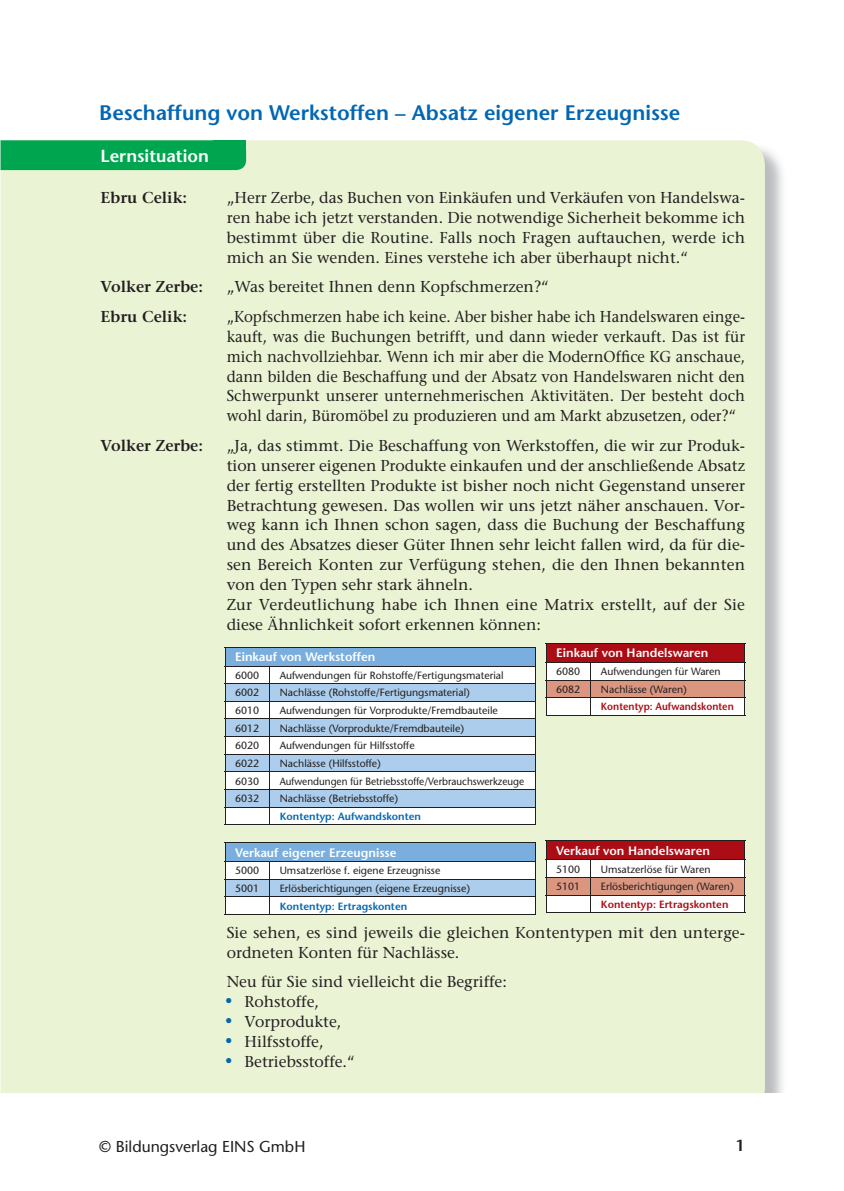
<style>
.page{position:relative;width:844px;height:1191px;background:#fff}
.page>*{position:absolute;margin:0;border:0;box-sizing:border-box;transform-origin:0 0}
.t1{font:600 21px "Stone Sans Std";color:#0166b3}
.t2{font:600 17.5px "Stone Sans Std";color:#fff}
.t3{font:500 15.75px/19.8px "Stone Serif Std";color:#231f20}
.t4{font:500 15.75px/19.8px "Stone Serif Std";color:#231f20;text-align:justify;scale:.95 1}
.t5{font:600 15.75px "Stone Serif Std";color:#231f20}
.t6{font:500 15.75px "Stone Sans Std";color:#231f20}
.t7{font:600 15.75px "Stone Sans Std";color:#231f20}
.t8{font:600 12.25px "Stone Sans Std";color:#fff}
.t9{font:500 10.5px "Stone Sans Std";color:#231f20}
.t10{font:500 10.5px "Stone Sans Std";color:#231f20;scale:.95 1}
.t11{font:600 10.5px "Stone Sans Std";color:#0166b3}
.t12{font:600 10.5px "Stone Sans Std";color:#ac0c13;scale:.94 1}
.t13{font:600 10.5px "Stone Sans Std";color:#ac0c13}
</style>
<div class="page">
<img style="left:764px;top:149px;width:19px;height:860px">
<div style="left:0;top:140px;width:764px;height:952px;background:#eaf3d4"></div>
<div style="left:0;top:140px;width:246px;height:30px;background:#00a54f"></div>
<hr style="left:225px;top:646px;width:45px;height:1px;background:#231f20">
<hr style="left:270px;top:646px;width:265px;height:1px;background:#231f20">
<svg style="left:225px;top:647px;width:311px;height:177px"></svg>
<hr style="left:225px;top:824px;width:310px;height:1px;background:#231f20">
<hr style="left:225px;top:842px;width:45px;height:1px;background:#231f20">
<hr style="left:270px;top:842px;width:265px;height:1px;background:#231f20">
<svg style="left:225px;top:843px;width:311px;height:71px"></svg>
<hr style="left:225px;top:914px;width:310px;height:1px;background:#231f20">
<hr style="left:545px;top:840px;width:46px;height:1px;background:#231f20">
<hr style="left:591px;top:840px;width:154px;height:1px;background:#231f20">
<svg style="left:545px;top:841px;width:200px;height:71px"></svg>
<hr style="left:545px;top:912px;width:200px;height:1px;background:#231f20">
<hr style="left:545px;top:643px;width:46px;height:1px;background:#231f20">
<hr style="left:591px;top:643px;width:154px;height:1px;background:#231f20">
<svg style="left:545px;top:644px;width:200px;height:71px"></svg>
<hr style="left:545px;top:715px;width:200px;height:1px;background:#231f20">
<div style="left:213px;top:140px;width:33px;height:10px;background:#00a54f"></div>
<svg style="left:226px;top:998px;width:5px;height:5px"></svg>
<svg style="left:226px;top:1018px;width:5px;height:5px"></svg>
<svg style="left:226px;top:1038px;width:5px;height:5px"></svg>
<svg style="left:226px;top:1057px;width:5px;height:6px"></svg>
<h1 class="t1" style="left:99px;top:104px;width:582px">Beschaffung von Werkstoffen – Absatz eigener Erzeugnisse</h1>
<p class="t2" style="left:101px;top:148px;width:110px">Lernsituation</p>
<p class="t5" style="left:100px;top:191px;width:88px">Ebru Celik:</p>
<p class="t3" style="left:226px;top:189px;width:519px;text-align:justify">„Herr Zerbe, das Buchen von Einkäufen und Verkäufen von Handelswa&shy;ren habe ich jetzt verstanden. Die notwendige Sicherheit bekomme ich bestimmt über die Routine. Falls noch Fragen auftauchen, werde ich mich an Sie wenden. Eines verstehe ich aber überhaupt nicht.“</p>
<p class="t5" style="left:100px;top:280px;width:104px">Volker Zerbe:</p>
<p class="t3" style="left:226px;top:278px;width:324px">„Was bereitet Ihnen denn Kopfschmerzen?“</p>
<p class="t5" style="left:100px;top:310px;width:88px">Ebru Celik:</p>
<p class="t4" style="left:226px;top:308px;width:547px">„Kopfschmerzen habe ich keine. Aber bisher habe ich Handelswaren einge&shy;kauft, was die Buchungen betrifft, und dann wieder verkauft. Das ist für mich nachvollziehbar. Wenn ich mir aber die ModernOffice KG anschaue, dann bilden die Beschaffung und der Absatz von Handelswaren nicht den Schwerpunkt unserer unternehmerischen Aktivitäten. Der besteht doch wohl darin, Büromöbel zu produzieren und am Markt abzusetzen, oder?“</p>
<p class="t5" style="left:100px;top:439px;width:104px">Volker Zerbe:</p>
<p class="t3" style="left:226px;top:437px;width:520px">„Ja, das stimmt. Die Beschaffung von Werkstoffen, die wir zur Produk&shy;tion unserer eigenen Produkte einkaufen und der anschließende Absatz der fertig erstellten Produkte ist bisher noch nicht Gegenstand unserer Betrachtung gewesen. Das wollen wir uns jetzt näher anschauen. Vor&shy;weg kann ich Ihnen schon sagen, dass die Buchung der Beschaffung und des Absatzes dieser Güter Ihnen sehr leicht fallen wird, da für die&shy;sen Bereich Konten zur Verfügung stehen, die den Ihnen bekannten von den Typen sehr stark ähneln.<br>Zur Verdeutlichung habe ich Ihnen eine Matrix erstellt, auf der Sie diese Ähnlichkeit sofort erkennen können:</p>
<p class="t8" style="left:235px;top:652px;width:142px">Einkauf von Werkstoffen</p>
<p class="t9" style="left:235px;top:671px;width:26px">6000</p>
<p class="t9" style="left:280px;top:671px;width:225px">Aufwendungen für Rohstoffe/Fertigungsmaterial</p>
<p class="t9" style="left:235px;top:688px;width:26px">6002</p>
<p class="t9" style="left:280px;top:688px;width:191px">Nachlässe (Rohstoffe/Fertigungsmaterial)</p>
<p class="t9" style="left:235px;top:706px;width:26px">6010</p>
<p class="t9" style="left:280px;top:706px;width:220px">Aufwendungen für Vorprodukte/Fremdbauteile</p>
<p class="t9" style="left:235px;top:724px;width:26px">6012</p>
<p class="t9" style="left:280px;top:724px;width:186px">Nachlässe (Vorprodukte/Fremdbauteile)</p>
<p class="t9" style="left:235px;top:741px;width:26px">6020</p>
<p class="t9" style="left:280px;top:741px;width:136px">Aufwendungen für Hilfsstoffe</p>
<p class="t9" style="left:235px;top:759px;width:26px">6022</p>
<p class="t9" style="left:280px;top:759px;width:103px">Nachlässe (Hilfsstoffe)</p>
<p class="t9" style="left:235px;top:776px;width:26px">6030</p>
<p class="t10" style="left:280px;top:776px;width:259px">Aufwendungen für Betriebsstoffe/Verbrauchswerkzeuge</p>
<p class="t9" style="left:235px;top:794px;width:26px">6032</p>
<p class="t9" style="left:280px;top:794px;width:120px">Nachlässe (Betriebsstoffe)</p>
<p class="t11" style="left:280px;top:812px;width:143px">Kontentyp: Aufwandskonten</p>
<p class="t8" style="left:235px;top:847px;width:163px">Verkauf eigener Erzeugnisse</p>
<p class="t9" style="left:235px;top:866px;width:26px">5000</p>
<p class="t9" style="left:280px;top:866px;width:162px">Umsatzerlöse f. eigene Erzeugnisse</p>
<p class="t9" style="left:235px;top:884px;width:26px">5001</p>
<p class="t9" style="left:280px;top:884px;width:192px">Erlösberichtigungen (eigene Erzeugnisse)</p>
<p class="t11" style="left:280px;top:901px;width:129px">Kontentyp: Ertragskonten</p>
<p class="t3" style="left:226px;top:923px;width:519px">Sie sehen, es sind jeweils die gleichen Kontentypen mit den unterge&shy;ordneten Konten für Nachlässe.</p>
<p class="t3" style="left:244px;top:973px;width:264px;text-indent:-18px">Neu für Sie sind vielleicht die Begriffe:<br>Rohstoffe,<br>Vorprodukte,<br>Hilfsstoffe,<br>Betriebsstoffe.“</p>
<p class="t8" style="left:556px;top:648px;width:154px">Einkauf von Handelswaren</p>
<p class="t9" style="left:556px;top:667px;width:26px">6080</p>
<p class="t9" style="left:600px;top:667px;width:121px">Aufwendungen für Waren</p>
<p class="t9" style="left:556px;top:685px;width:26px">6082</p>
<p class="t9" style="left:600px;top:685px;width:87px">Nachlässe (Waren)</p>
<p class="t12" style="left:600px;top:702px;width:143px">Kontentyp: Aufwandskonten</p>
<p class="t8" style="left:556px;top:845px;width:155px">Verkauf von Handelswaren</p>
<p class="t9" style="left:556px;top:864px;width:26px">5100</p>
<p class="t9" style="left:600px;top:864px;width:111px">Umsatzerlöse für Waren</p>
<p class="t9" style="left:556px;top:882px;width:26px">5101</p>
<p class="t9" style="left:600px;top:882px;width:134px">Erlösberichtigungen (Waren)</p>
<p class="t13" style="left:600px;top:900px;width:129px">Kontentyp: Ertragskonten</p>
<p class="t6" style="left:99px;top:1140px;width:207px">© Bildungsverlag EINS GmbH</p>
<p class="t7" style="left:735px;top:1138px;width:11px">1</p>
</div>
